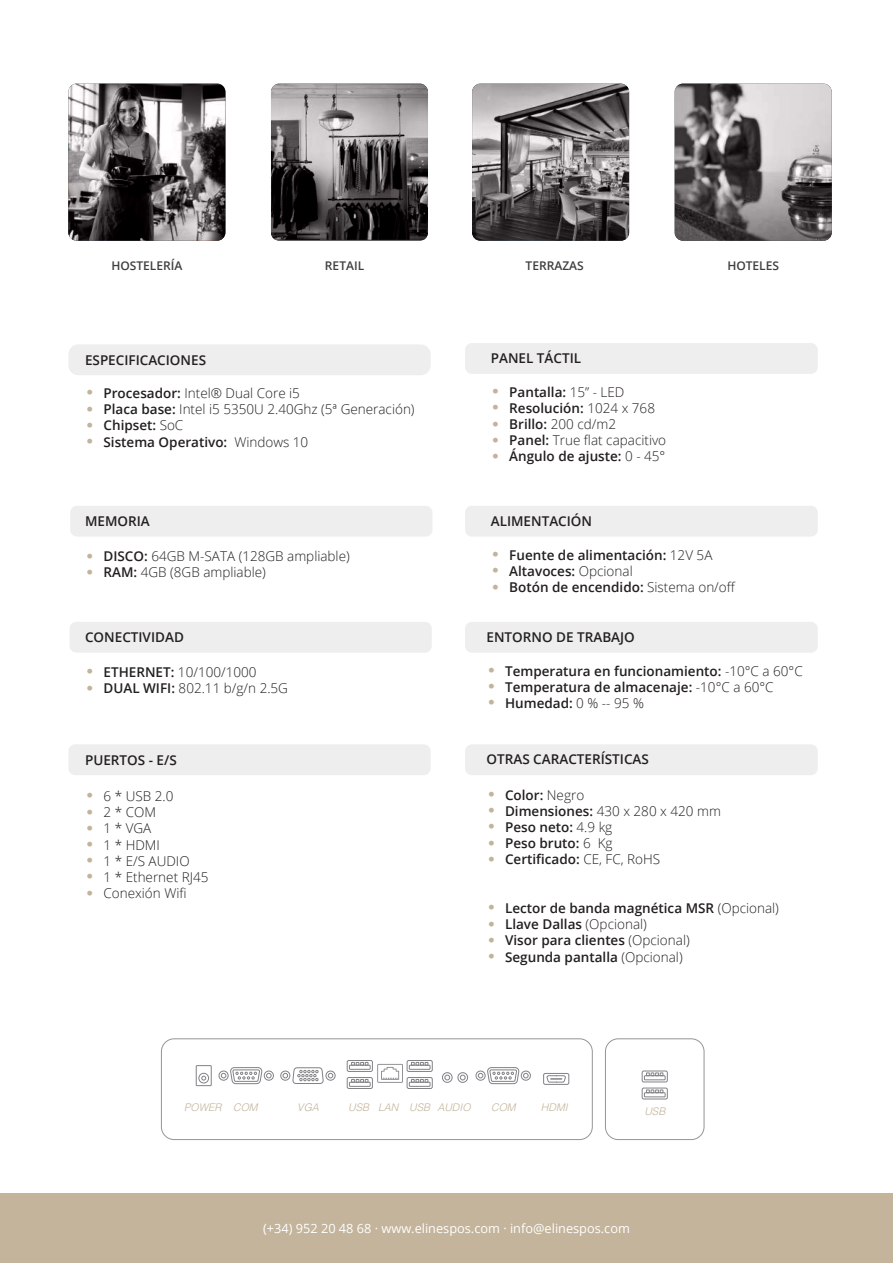
<style>
.page{position:relative;width:893px;height:1263px;background:#fff}
.page>*{position:absolute;margin:0;border:0;box-sizing:border-box;transform-origin:0 0}
.t1{font:600 13.5px/16.2px "Open Sans";color:#231f20}
.t2{font:300 13.5px/16.2px "Open Sans";color:#231f20}
.t3{font:300 13.5px/16.2px "Helvetica LT Std";color:#c2b39a;text-align:justify}
.t4{font:12.75px "Open Sans";color:#fff}
.t5{font:600 12px "Open Sans";color:#3e3e3f}
.t6{font:italic 300 10.5px "Helvetica LT Std";color:#c3b49b}
.s1{font-weight:600}
.s2{font-weight:300}
</style>
<div class="page">
<div style="left:68px;top:344px;width:363px;height:31px;background:#eee;border-radius:10px"></div>
<div style="left:465px;top:343px;width:353px;height:31px;background:#eee;border-radius:7px"></div>
<div style="left:465px;top:506px;width:353px;height:31px;background:#eee;border-radius:7px"></div>
<div style="left:70px;top:506px;width:362px;height:31px;background:#eee;border-radius:7px"></div>
<div style="left:465px;top:622px;width:353px;height:31px;background:#eee;border-radius:7px"></div>
<div style="left:70px;top:622px;width:362px;height:31px;background:#eee;border-radius:7px"></div>
<div style="left:465px;top:744px;width:353px;height:31px;background:#eee;border-radius:7px"></div>
<div style="left:68px;top:744px;width:363px;height:31px;background:#eee;border-radius:7px"></div>
<div style="left:0;top:1193px;width:893px;height:70px;background:#c3b49b"></div>
<div style="left:161px;top:1038px;width:432px;height:102px;border:1px solid #939598;border-radius:13px"></div>
<div style="left:605px;top:1038px;width:99px;height:102px;border:1px solid #939598;border-radius:13px"></div>
<div style="left:642px;top:1071px;width:26px;height:11px;border:1px solid #808285;border-radius:2px"></div>
<div style="left:644px;top:1075px;width:21px;height:5px;border:1px solid #808285"></div>
<svg style="left:646px;top:1072px;width:17px;height:4px"></svg>
<div style="left:642px;top:1088px;width:26px;height:11px;border:1px solid #808285;border-radius:2px"></div>
<div style="left:644px;top:1092px;width:21px;height:5px;border:1px solid #808285"></div>
<svg style="left:646px;top:1089px;width:17px;height:4px"></svg>
<svg style="left:271px;top:84px;width:157px;height:157px;background:#666263"></svg>
<svg style="left:68px;top:84px;width:157px;height:157px;background:#6f6b6c"></svg>
<svg style="left:675px;top:84px;width:157px;height:157px;background:#848081"></svg>
<svg style="left:442px;top:1072px;width:26px;height:11px"></svg>
<svg style="left:377px;top:1064px;width:26px;height:19px"></svg>
<div style="left:347px;top:1060px;width:26px;height:12px;border:1px solid #808285;border-radius:2px"></div>
<div style="left:349px;top:1065px;width:22px;height:5px;border:1px solid #808285"></div>
<svg style="left:351px;top:1062px;width:17px;height:3px"></svg>
<div style="left:347px;top:1077px;width:26px;height:12px;border:1px solid #808285;border-radius:2px"></div>
<div style="left:349px;top:1082px;width:22px;height:5px;border:1px solid #808285"></div>
<svg style="left:351px;top:1079px;width:17px;height:3px"></svg>
<div style="left:407px;top:1060px;width:26px;height:12px;border:1px solid #808285;border-radius:2px"></div>
<div style="left:409px;top:1065px;width:21px;height:5px;border:1px solid #808285"></div>
<svg style="left:411px;top:1062px;width:17px;height:3px"></svg>
<div style="left:407px;top:1077px;width:26px;height:12px;border:1px solid #808285;border-radius:2px"></div>
<div style="left:409px;top:1082px;width:21px;height:5px;border:1px solid #808285"></div>
<svg style="left:411px;top:1079px;width:17px;height:3px"></svg>
<div style="left:198px;top:1073px;width:11px;height:10px;border:1px solid #808285;border-radius:50%"></div>
<div style="left:196px;top:1065px;width:16px;height:21px;border:1px solid #808285"></div>
<svg style="left:201px;top:1076px;width:5px;height:4px"></svg>
<svg style="left:218px;top:1067px;width:56px;height:17px"></svg>
<svg style="left:475px;top:1067px;width:56px;height:17px"></svg>
<svg style="left:280px;top:1067px;width:56px;height:17px"></svg>
<svg style="left:472px;top:84px;width:157px;height:157px;background:#736f70"></svg>
<div style="left:543px;top:1073px;width:26px;height:12px;border:1px solid #808285;border-radius:2px"></div>
<svg style="left:546px;top:1075px;width:20px;height:8px"></svg>
<p class="t5" style="left:111px;top:257px;width:73px">HOSTELERÍA</p>
<p class="t5" style="left:325px;top:257px;width:41px">RETAIL</p>
<p class="t5" style="left:526px;top:257px;width:60px">TERRAZAS</p>
<p class="t5" style="left:727px;top:257px;width:53px">HOTELES</p>
<p class="t1" style="left:85px;top:352px;width:123px">ESPECIFICACIONES</p>
<p class="t3" style="left:87px;top:384px;width:8px">• • • •</p>
<p class="t2" style="left:104px;top:385px;width:313px"><span class="s1">Procesador:</span> Intel® Dual Core i5<br><span class="s1">Placa base:</span> Intel i5 5350U 2.40Ghz (5ª Generación)<br><span class="s1">Chipset:</span> SoC<br><span class="s1">Sistema Operativo:</span> Windows 10</p>
<p class="t1" style="left:85px;top:512px;width:66px">MEMORIA</p>
<p class="t3" style="left:87px;top:548px;width:8px">• •</p>
<p class="t2" style="left:104px;top:548px;width:248px"><span class="s1">DISCO:</span> 64GB M-SATA (128GB ampliable)<br><span class="s1">RAM:</span> 4GB (8GB ampliable)</p>
<p class="t1" style="left:85px;top:628px;width:100px">CONECTIVIDAD</p>
<p class="t2" style="left:104px;top:663px;width:186px"><span class="s1">ETHERNET:</span> 10/100/1000<br><span class="s1">DUAL WIFI:</span> 802.11 b/g/n 2.5G</p>
<p class="t3" style="left:87px;top:663px;width:8px">• •</p>
<p class="t1" style="left:85px;top:752px;width:93px">PUERTOS - E/S</p>
<p class="t3" style="left:87px;top:787px;width:8px">• • • • • • •</p>
<p class="t2" style="left:104px;top:787px;width:106px">6 * USB 2.0<br>2 * COM<br>1 * VGA<br>1 * HDMI<br>1 * E/S AUDIO<br>1 * Ethernet RJ45<br>Conexión Wifi</p>
<p class="t1" style="left:491px;top:350px;width:92px">PANEL TÁCTIL</p>
<p class="t3" style="left:492px;top:383px;width:8px">• • • • •</p>
<p class="t1" style="left:509px;top:383px;width:158px">Pantalla: <span class="s2">15” - LED<br></span>Resolución: <span class="s2">1024 x 768<br></span>Brillo: <span class="s2">200 cd/m2<br></span>Panel: <span class="s2">True flat capacitivo<br></span>Ángulo de ajuste: <span class="s2">0 - 45°</span></p>
<p class="t1" style="left:491px;top:512px;width:103px">ALIMENTACIÓN</p>
<p class="t3" style="left:492px;top:546px;width:8px">• • •</p>
<p class="t1" style="left:509px;top:546px;width:228px">Fuente de alimentación: <span class="s2">12V 5A<br></span>Altavoces: <span class="s2">Opcional<br></span>Botón de encendido: <span class="s2">Sistema on/off</span></p>
<p class="t1" style="left:487px;top:628px;width:150px">ENTORNO DE TRABAJO</p>
<p class="t3" style="left:488px;top:662px;width:8px">• • •</p>
<p class="t1" style="left:505px;top:662px;width:299px">Temperatura en funcionamiento: <span class="s2">-10°C a 60°C<br></span>Temperatura de almacenaje: <span class="s2">-10°C a 60°C<br></span>Humedad: <span class="s2">0 % -- 95 %</span></p>
<p class="t1" style="left:487px;top:751px;width:164px">OTRAS CARACTERÍSTICAS</p>
<p class="t3" style="left:488px;top:786px;width:8px">• • • • •</p>
<p class="t3" style="left:488px;top:899px;width:8px">• • • •</p>
<p class="t1" style="left:505px;top:786px;width:217px">Color: <span class="s2">Negro<br></span>Dimensiones: <span class="s2">430 x 280 x 420 mm<br></span>Peso neto: <span class="s2">4.9 kg<br></span>Peso bruto: <span class="s2">6 Kg<br></span>Certificado: <span class="s2">CE, FC, RoHS</span></p>
<p class="t1" style="left:505px;top:900px;width:275px">Lector de banda magnética MSR <span class="s2">(Opcional)<br></span>Llave Dallas <span class="s2">(Opcional)<br></span>Visor para clientes <span class="s2">(Opcional)<br></span>Segunda pantalla <span class="s2">(Opcional)</span></p>
<p class="t6" style="left:184px;top:1101px;width:75px">POWER COM</p>
<p class="t6" style="left:297px;top:1101px;width:23px">VGA</p>
<p class="t6" style="left:348px;top:1101px;width:124px">USB LAN USB AUDIO</p>
<p class="t6" style="left:491px;top:1101px;width:26px">COM</p>
<p class="t6" style="left:541px;top:1101px;width:28px">HDMI</p>
<p class="t6" style="left:644px;top:1105px;width:22px">USB</p>
<p class="t4" style="left:263px;top:1220px;width:368px">(+34) 952 20 48 68 · www.elinespos.com · info@elinespos.com</p>
</div>
